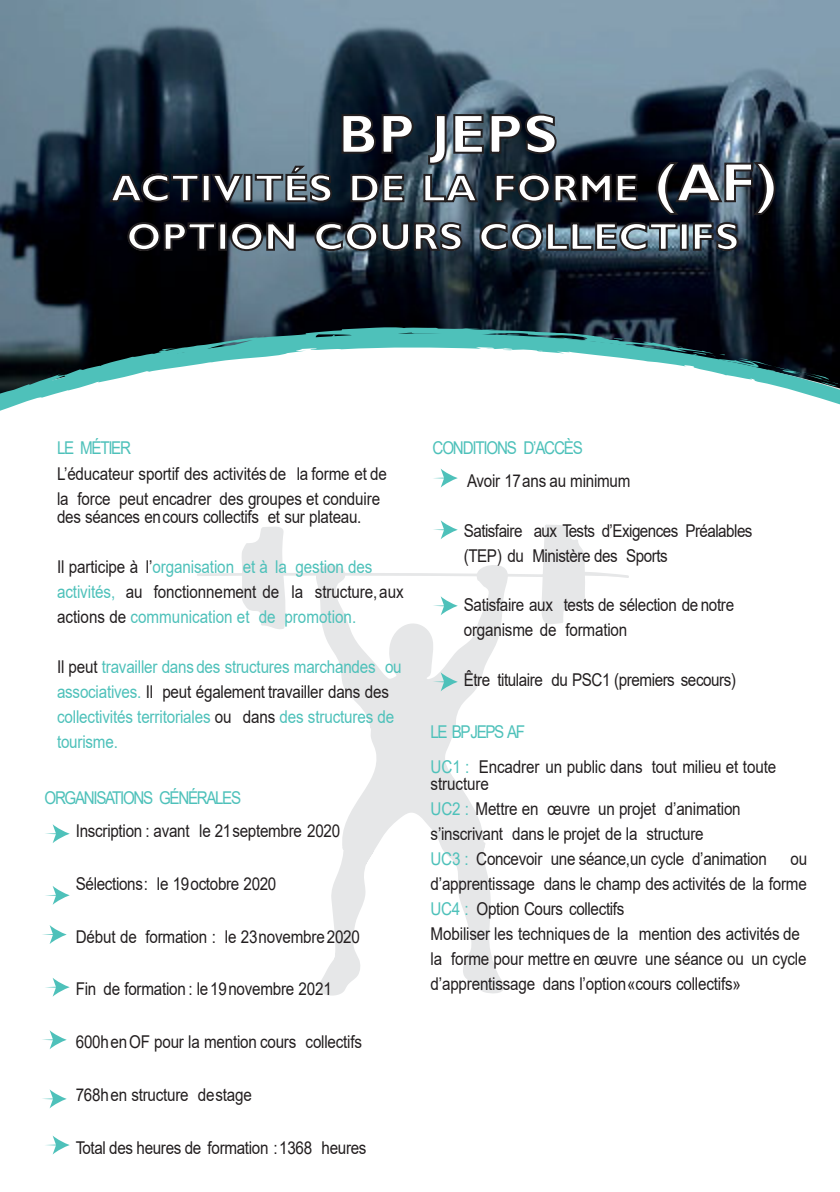
<style>
.page{position:relative;width:840px;height:1192px;background:#fff}
.page>*{position:absolute;margin:0;border:0;box-sizing:border-box;transform-origin:0 0}
.t1{font:700 55.2px "Gill Sans";color:#fff}
.t2{font:700 38.6px/48.6px "Gill Sans";color:#fff;text-align:center}
.t3{font:17.6px/25px "Arial";letter-spacing:-.015em;color:#231f20;scale:.86 1}
.t4{font:17.6px/25px "Arial";letter-spacing:-.01em;color:#4ec1ba;scale:.86 1}
.t5{font:17.6px/25px "Arial";letter-spacing:-.035em;color:#231f20;scale:.86 1}
.t6{font:17.6px "Arial";letter-spacing:-.09em;color:#4ec1ba;scale:.86 1}
.t7{font:17.6px "Arial";letter-spacing:-.08em;color:#4ec1ba;scale:.86 1}
.t8{font:17.6px "Arial";letter-spacing:-.085em;color:#4ec1ba;scale:.86 1}
.s1{font-size:55.2px}
.s2{color:#231f20}
.s3{color:#4ec1ba}
</style>
<div class="page">
<svg style="left:318px;top:631px;width:186px;height:365px"></svg>
<img style="left:0;top:0;width:839px;height:327px">
<svg style="left:108px;top:113px;width:669px;height:139px"></svg>
<svg style="left:0;top:327px;width:839px;height:84px"></svg>
<svg style="left:692px;top:352px;width:148px;height:35px"></svg>
<svg style="left:601px;top:338px;width:83px;height:15px"></svg>
<svg style="left:462px;top:328px;width:70px;height:15px"></svg>
<svg style="left:152px;top:356px;width:35px;height:7px"></svg>
<svg style="left:42px;top:376px;width:37px;height:12px"></svg>
<svg style="left:197px;top:520px;width:432px;height:111px"></svg>
<svg style="left:433px;top:672px;width:25px;height:19px"></svg>
<svg style="left:433px;top:469px;width:25px;height:19px"></svg>
<svg style="left:45px;top:824px;width:25px;height:19px"></svg>
<svg style="left:42px;top:1030px;width:25px;height:19px"></svg>
<svg style="left:45px;top:886px;width:25px;height:19px"></svg>
<svg style="left:42px;top:1089px;width:25px;height:19px"></svg>
<svg style="left:42px;top:925px;width:25px;height:19px"></svg>
<svg style="left:45px;top:978px;width:25px;height:19px"></svg>
<svg style="left:45px;top:1136px;width:25px;height:19px"></svg>
<h1 class="t1" style="left:338px;top:115px;width:221px">BP JEPS</h1>
<h2 class="t2" style="left:111px;top:168px;width:668px">ACTIVITÉS DE LA FORME <span class="s1">(AF)<br></span>OPTION COURS COLLECTIFS</h2>
<p class="t8" style="left:57px;top:441px;width:88px">LE MÉTIER</p>
<p class="t3" style="left:57px;top:463px;width:385px">L’éducateur sportif des activités de la forme et de la force peut encadrer des groupes et conduire</p>
<p class="t3" style="left:57px;top:506px;width:356px">des séances encours collectifs et sur plateau.</p>
<p class="t4" style="left:57px;top:556px;width:405px"><span class="s2">Il participe à l’</span>organisation et à la gestion des activités, <span class="s2">au fonctionnement de la structure,aux actions de</span> communication et de promotion.</p>
<p class="t4" style="left:57px;top:656px;width:402px"><span class="s2">Il peut</span> travailler dans des structures marchandes ou associatives. <span class="s2">Il peut également travailler dans des </span>collectivités territoriales <span class="s2">ou dans</span> des structures de tourisme.</p>
<p class="t6" style="left:45px;top:791px;width:230px">ORGANISATIONS GÉNÉRALES</p>
<p class="t3" style="left:76px;top:820px;width:309px">Inscription : avant le 21septembre 2020</p>
<p class="t3" style="left:76px;top:873px;width:235px">Sélections: le 19octobre 2020</p>
<p class="t3" style="left:76px;top:925px;width:332px">Début de formation : le 23novembre2020</p>
<p class="t3" style="left:76px;top:978px;width:299px">Fin de formation : le19novembre 2021</p>
<p class="t3" style="left:76px;top:1031px;width:334px">600henOF pour la mention cours collectifs</p>
<p class="t3" style="left:76px;top:1084px;width:206px">768hen structure destage</p>
<p class="t3" style="left:76px;top:1137px;width:340px">Total des heures de formation :1368 heures</p>
<p class="t7" style="left:433px;top:441px;width:176px">CONDITIONS D’ACCÈS</p>
<p class="t3" style="left:467px;top:469px;width:191px">Avoir 17ans au minimum</p>
<p class="t5" style="left:464px;top:519px;width:337px">Satisfaire aux Tests d’Exigences Préalables (TEP) du Ministère des Sports</p>
<p class="t3" style="left:464px;top:594px;width:316px">Satisfaire aux tests de sélection de notre organisme de formation</p>
<p class="t3" style="left:464px;top:669px;width:318px">Être titulaire du PSC1 (premiers secours)</p>
<p class="t3" style="left:431px;top:716px;width:403px;line-height:34.8px"><span class="s3">LE BPJEPS AF<br>UC1 :</span> Encadrer un public dans tout milieu et toute</p>
<p class="t3" style="left:431px;top:773px;width:393px">structure<br><span class="s3">UC2 :</span> Mettre en œuvre un projet d’animation s’inscrivant dans le projet de la structure<br><span class="s3">UC3 :</span> Concevoir une séance,un cycle d’animation</p>
<p class="t3" style="left:431px;top:848px;width:439px;text-indent:360px">ou d’apprentissage dans le champ des activités de la forme <span class="s3">UC4 :</span> Option Cours collectifs<br>Mobiliser les techniques de la mention des activités de la forme pour mettre en œuvre une séance ou un cycle d’apprentissage dans l’option«cours collectifs»</p>
</div>
